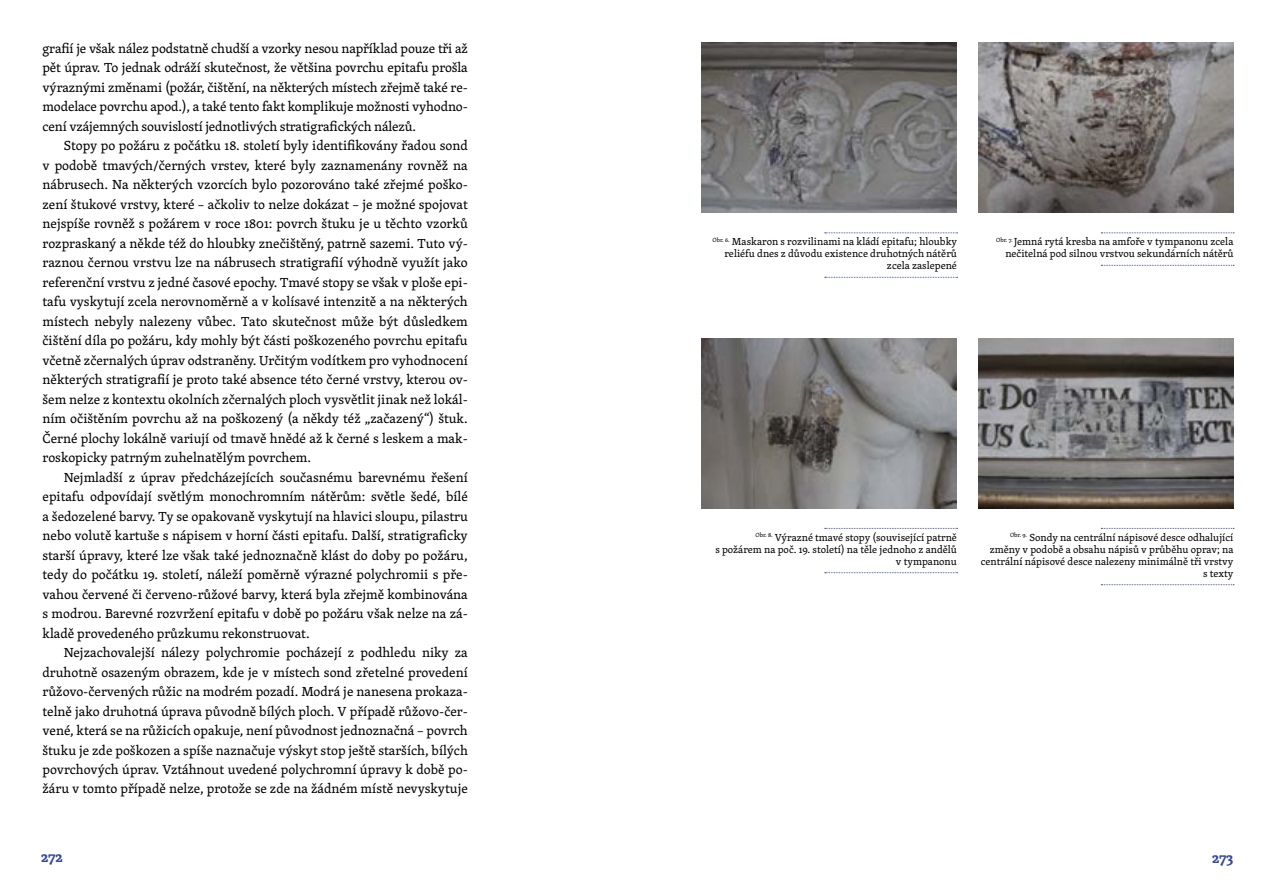
<style>
.page{position:relative;width:1276px;height:893px;background:#fff}
.page>*{position:absolute;margin:0;border:0;box-sizing:border-box;transform-origin:0 0}
.t1{font:700 15px "Skolar";letter-spacing:-.005em;color:#34499b}
.t2{font:13.5px/19.5px "Skolar";color:#000;text-align:justify}
.t3{font:10.5px/12px "Skolar";color:#000;text-align:right}
</style>
<div class="page">
<img style="left:702px;top:43px;width:255px;height:170px">
<img style="left:978px;top:43px;width:255px;height:170px">
<img style="left:702px;top:338px;width:255px;height:170px">
<img style="left:978px;top:338px;width:255px;height:170px">
<svg style="left:825px;top:232px;width:132px;height:1px"></svg>
<svg style="left:825px;top:277px;width:132px;height:1px"></svg>
<svg style="left:1101px;top:232px;width:133px;height:1px"></svg>
<svg style="left:1101px;top:265px;width:133px;height:1px"></svg>
<svg style="left:825px;top:528px;width:132px;height:1px"></svg>
<svg style="left:825px;top:572px;width:132px;height:1px"></svg>
<svg style="left:1101px;top:528px;width:133px;height:1px"></svg>
<svg style="left:1101px;top:584px;width:133px;height:1px"></svg>
<p class="t2" style="left:43px;top:38px;width:427px">grafií je však nález podstatně chudší a vzorky nesou například pouze tři až pět úprav. To jednak odráží skutečnost, že většina povrchu epitafu prošla výraznými změnami (požár, čištění, na některých místech zřejmě také re&shy;modelace povrchu apod.), a také tento fakt komplikuje možnosti vyhodno&shy;cení vzájemných souvislostí jednotlivých stratigrafických nálezů.</p>
<p class="t2" style="left:43px;top:135px;width:427px;text-indent:21px">Stopy po požáru z počátku 18. století byly identifikovány řadou sond v podobě tmavých/černých vrstev, které byly zaznamenány rovněž na nábrusech. Na některých vzorcích bylo pozorováno také zřejmé poško&shy;zení štukové vrstvy, které – ačkoliv to nelze dokázat – je možné spojovat nejspíše rovněž s požárem v roce 1801: povrch štuku je u těchto vzorků rozpraskaný a někde též do hloubky znečištěný, patrně sazemi. Tuto vý&shy;raznou černou vrstvu lze na nábrusech stratigrafií výhodně využít jako referenční vrstvu z jedné časové epochy. Tmavé stopy se však v ploše epi&shy;tafu vyskytují zcela nerovnoměrně a v kolísavé intenzitě a na některých místech nebyly nalezeny vůbec. Tato skutečnost může být důsledkem čištění díla po požáru, kdy mohly být části poškozeného povrchu epitafu včetně zčernalých úprav odstraněny. Určitým vodítkem pro vyhodnocení některých stratigrafií je proto také absence této černé vrstvy, kterou ov&shy;šem nelze z kontextu okolních zčernalých ploch vysvětlit jinak než lokál&shy;ním očištěním povrchu až na poškozený (a někdy též „začazený“) štuk.<br>Černé plochy lokálně variují od tmavě hnědé až k černé s leskem a mak&shy;roskopicky patrným zuhelnatělým povrchem.</p>
<p class="t2" style="left:43px;top:467px;width:427px;text-indent:21px">Nejmladší z úprav předcházejících současnému barevnému řešení epitafu odpovídají světlým monochromním nátěrům: světle šedé, bílé a šedozelené barvy. Ty se opakovaně vyskytují na hlavici sloupu, pilastru nebo volutě kartuše s nápisem v horní části epitafu. Další, stratigraficky starší úpravy, které lze však také jednoznačně klást do doby po požáru, tedy do počátku 19. století, náleží poměrně výrazné polychromii s pře&shy;vahou červené či červeno-růžové barvy, která byla zřejmě kombinována s modrou. Barevné rozvržení epitafu v době po požáru však nelze na zá&shy;kladě provedeného průzkumu rekonstruovat.</p>
<p class="t2" style="left:43px;top:642px;width:427px;text-indent:21px">Nejzachovalejší nálezy polychromie pocházejí z podhledu niky za druhotně osazeným obrazem, kde je v místech sond zřetelné provedení růžovo-červených růžic na modrém pozadí. Modrá je nanesena prokaza&shy;telně jako druhotná úprava původně bílých ploch. V případě růžovo-čer&shy;vené, která se na růžicích opakuje, není původnost jednoznačná – povrch štuku je zde poškozen a spíše naznačuje výskyt stop ještě starších, bílých povrchových úprav. Vztáhnout uvedené polychromní úpravy k době po&shy;žáru v tomto případě nelze, protože se zde na žádném místě nevyskytuje</p>
<p class="t3" style="left:712px;top:235px;width:246px"><sup>Obr.</sup> <sup>6.</sup> Maskaron s rozvilinami na kládí epitafu; hloubky reliéfu dnes z důvodu existence druhotných nátěrů zcela zaslepené</p>
<p class="t3" style="left:996px;top:235px;width:239px"><sup>Obr.</sup> <sup>7.</sup> Jemná rytá kresba na amfoře v tympanonu zcela nečitelná pod silnou vrstvou sekundárních nátěrů</p>
<p class="t3" style="left:715px;top:531px;width:243px"><sup>Obr.</sup> <sup>8.</sup> Výrazné tmavé stopy (související patrně<br>s požárem na poč. 19. století) na těle jednoho z andělů v tympanonu</p>
<p class="t3" style="left:980px;top:531px;width:254px"><sup>Obr.</sup> <sup>9.</sup> Sondy na centrální nápisové desce odhalující změny v podobě a obsahu nápisů v průběhu oprav; na centrální nápisové desce nalezeny minimálně tři vrstvy s texty</p>
<p class="t1" style="left:41px;top:845px;width:23px">272</p>
<p class="t1" style="left:1212px;top:846px;width:22px">273</p>
</div>
